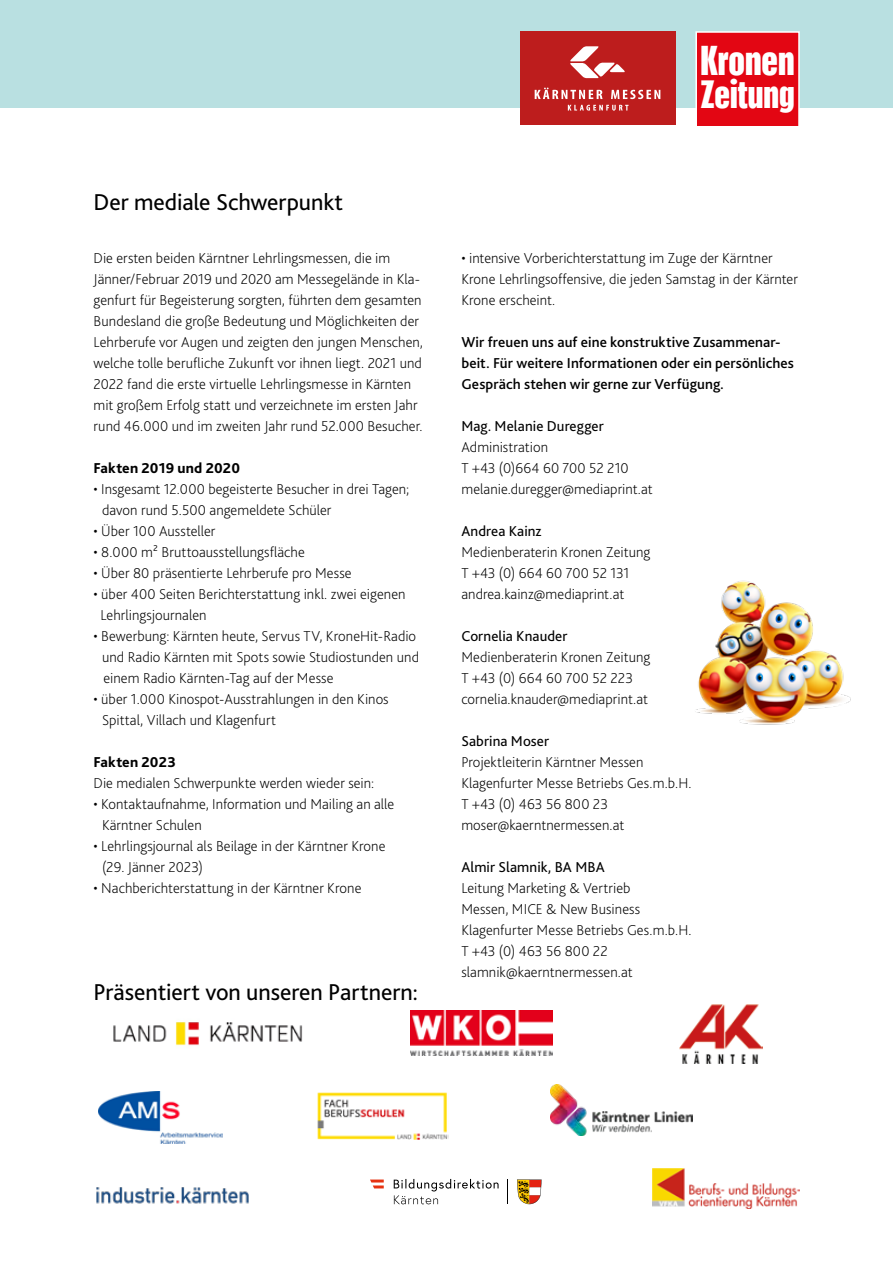
<style>
.page{position:relative;width:893px;height:1263px;background:#fff}
.page>*{position:absolute;margin:0;border:0;box-sizing:border-box;transform-origin:0 0}
.t1{font:700 40.65px "Placard Comp";color:#fff}
.t2{font:700 38.4px "Placard Comp";color:#fff}
.t3{font:24px "Bliss Pro";letter-spacing:-.005em;color:#000}
.t4{font:200 15px/21px "Bliss Pro";letter-spacing:.005em;color:#000}
.t5{font:500 15px/21px "Bliss Pro";letter-spacing:.005em;color:#000}
.t6{font:15px "Bliss Pro";letter-spacing:.005em;color:#000}
.t7{font:800 15px "Bliss Pro";letter-spacing:.01em;color:#000}
</style>
<div class="page">
<img style="left:410px;top:1011px;width:142px;height:44px">
<img style="left:96px;top:1187px;width:153px;height:17px">
<img style="left:113px;top:1022px;width:190px;height:24px">
<img style="left:551px;top:1084px;width:141px;height:52px">
<img style="left:653px;top:1168px;width:146px;height:41px">
<img style="left:99px;top:1091px;width:124px;height:53px">
<img style="left:679px;top:1004px;width:84px;height:59px">
<svg style="left:517px;top:1179px;width:25px;height:25px"></svg>
<svg style="left:507px;top:1179px;width:1px;height:25px"></svg>
<svg style="left:394px;top:1179px;width:105px;height:25px"></svg>
<svg style="left:370px;top:1179px;width:14px;height:9px"></svg>
<img style="left:317px;top:1092px;width:132px;height:48px">
<div style="left:0;top:0;width:893px;height:108px;background:#b9e0e1"></div>
<div style="left:697px;top:33px;width:101px;height:93px;background:#e30613"></div>
<div style="left:695px;top:31px;width:105px;height:98px;border:2px solid #fff"></div>
<img style="left:695px;top:580px;width:156px;height:145px">
<div style="left:520px;top:31px;width:155px;height:94px;background:#bd1d1d"></div>
<svg style="left:570px;top:46px;width:55px;height:32px"></svg>
<svg style="left:568px;top:105px;width:60px;height:6px"></svg>
<svg style="left:535px;top:88px;width:125px;height:11px"></svg>
<h3 class="t3" style="left:94px;top:187px;width:251px">Der mediale Schwerpunkt</h3>
<p class="t4" style="left:94px;top:248px;width:331px">Die ersten beiden Kärntner Lehrlingsmessen, die im Jänner/Februar 2019 und 2020 am Messegelände in Kla&shy;genfurt für Begeisterung sorgten, führten dem gesamten Bundesland die große Bedeutung und Möglichkeiten der Lehrberufe vor Augen und zeigten den jungen Menschen, welche tolle berufliche Zukunft vor ihnen liegt. 2021 und 2022 fand die erste virtuelle Lehrlingsmesse in Kärnten mit großem Erfolg statt und verzeichnete im ersten Jahr rund 46.000 und im zweiten Jahr rund 52.000 Besucher.</p>
<p class="t7" style="left:94px;top:459px;width:148px">Fakten 2019 und 2020</p>
<p class="t4" style="left:102px;top:479px;width:309px;text-indent:-9px">• Insgesamt 12.000 begeisterte Besucher in drei Tagen; davon rund 5.500 angemeldete Schüler</p>
<p class="t4" style="left:94px;top:521px;width:123px">• Über 100 Aussteller</p>
<p class="t4" style="left:94px;top:542px;width:213px">• 8.000 m² Bruttoausstellungsfläche</p>
<p class="t4" style="left:94px;top:563px;width:260px">• Über 80 präsentierte Lehrberufe pro Messe</p>
<p class="t4" style="left:100px;top:584px;width:307px;text-indent:-7px">• über 400 Seiten Berichterstattung inkl. zwei eigenen<br>Lehrlingsjournalen</p>
<p class="t4" style="left:102px;top:626px;width:318px;text-indent:-9px">• Bewerbung: Kärnten heute, Servus TV, KroneHit-Radio und Radio Kärnten mit Spots sowie Studiostunden und einem Radio Kärnten-Tag auf der Messe</p>
<p class="t4" style="left:102px;top:689px;width:288px;text-indent:-9px">• über 1.000 Kinospot-Ausstrahlungen in den Kinos<br>Spittal, Villach und Klagenfurt</p>
<p class="t7" style="left:94px;top:753px;width:84px">Fakten 2023</p>
<p class="t4" style="left:94px;top:773px;width:282px">Die medialen Schwerpunkte werden wieder sein:</p>
<p class="t4" style="left:102px;top:794px;width:294px;text-indent:-9px">• Kontaktaufnahme, Information und Mailing an alle<br>Kärntner Schulen</p>
<p class="t4" style="left:102px;top:836px;width:285px;text-indent:-9px">• Lehrlingsjournal als Beilage in der Kärntner Krone (29. Jänner 2023)</p>
<p class="t4" style="left:94px;top:878px;width:269px">• Nachberichterstattung in der Kärntner Krone</p>
<h3 class="t3" style="left:94px;top:976px;width:326px">Präsentiert von unseren Partnern:</h3>
<h1 class="t1" style="left:700px;top:38px;width:96px">Kronen</h1>
<h2 class="t2" style="left:701px;top:73px;width:96px">Zeitung</h2>
<p class="t4" style="left:461px;top:248px;width:338px">• intensive Vorberichterstattung im Zuge der Kärntner<br>Krone Lehrlingsoffensive, die jeden Samstag in der Kärnter<br>Krone erscheint.</p>
<p class="t5" style="left:461px;top:332px;width:334px">Wir freuen uns auf eine konstruktive Zusammenar&shy;beit. Für weitere Informationen oder ein persönliches<br>Gespräch stehen wir gerne zur Verfügung.</p>
<p class="t6" style="left:461px;top:417px;width:144px">Mag. Melanie Duregger</p>
<p class="t4" style="left:461px;top:437px;width:193px">Administration<br>T +43 (0)664 60 700 52 210 melanie.duregger@mediaprint.at</p>
<p class="t6" style="left:461px;top:522px;width:82px">Andrea Kainz</p>
<p class="t4" style="left:461px;top:542px;width:190px">Medienberaterin Kronen Zeitung<br>T +43 (0) 664 60 700 52 131 andrea.kainz@mediaprint.at</p>
<p class="t6" style="left:461px;top:627px;width:108px">Cornelia Knauder</p>
<p class="t4" style="left:461px;top:647px;width:190px">Medienberaterin Kronen Zeitung<br>T +43 (0) 664 60 700 52 223 cornelia.knauder@mediaprint.at</p>
<p class="t6" style="left:461px;top:732px;width:89px">Sabrina Moser</p>
<p class="t4" style="left:461px;top:752px;width:232px">Projektleiterin Kärntner Messen<br>Klagenfurter Messe Betriebs Ges.m.b.H.<br>T +43 (0) 463 56 800 23 moser@kaerntnermessen.at</p>
<p class="t6" style="left:461px;top:858px;width:145px">Almir Slamnik, BA MBA</p>
<p class="t4" style="left:461px;top:878px;width:232px">Leitung Marketing &amp; Vertrieb<br>Messen, MICE &amp; New Business<br>Klagenfurter Messe Betriebs Ges.m.b.H.<br>T +43 (0) 463 56 800 22 slamnik@kaerntnermessen.at</p>
</div>
